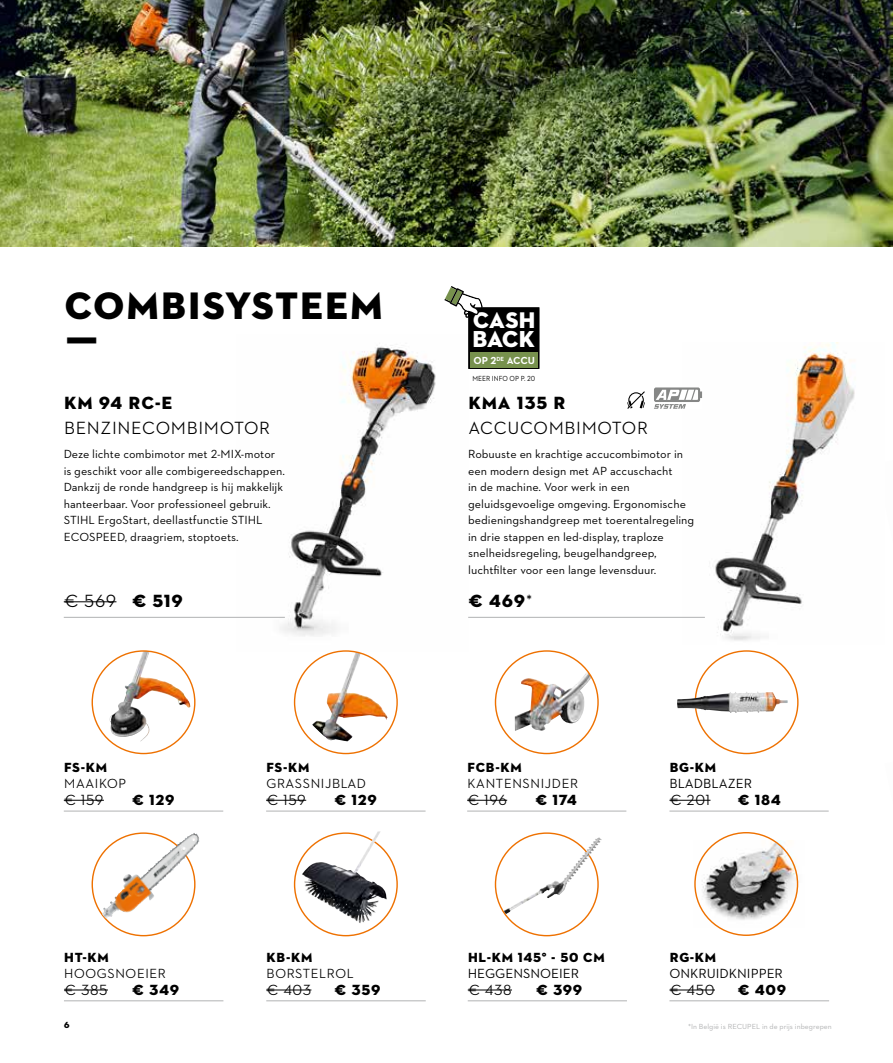
<style>
.page{position:relative;width:893px;height:1063px;background:#fff}
.page>*{position:absolute;margin:0;border:0;box-sizing:border-box;transform-origin:0 0}
.t1{font:39px/45px "STIHL Contraface Display Titling";color:#000}
.t2{font:23.55px "STIHL Contraface Display Titling";color:#fff}
.t3{font:23.1px "STIHL Contraface Display Titling";color:#fff}
.t4{font:500 18px "STIHL Contraface Display";color:#000}
.t5{font:18px "STIHL Contraface Display Titling";color:#000}
.t6{font:500 15px "STIHL Contraface Display";color:#000}
.t7{font:15px "STIHL Contraface Display Titling";color:#000}
.t8{font:500 13.5px "STIHL Contraface Display";color:#000}
.t9{font:13.5px "STIHL Contraface Display Titling";color:#000}
.t10{font:13.5px "STIHL Contraface Text";color:#000}
.t11{font:12px/16.5px "STIHL Contraface Text";color:#000}
.t12{font:700 10.35px "STIHL Contraface Text";letter-spacing:-.005em;color:#fff}
.t13{font:9px "STIHL Contraface Display Titling";color:#000}
.t14{font:7.5px "STIHL Contraface Text";color:#b1b2b3}
.t15{font:7.5px "STIHL Contraface Text";color:#000;scale:.9 1}
.s1{font-family:"STIHL Contraface Display Titling";font-weight:400}
.s2{font-family:"STIHL Contraface Display";font-weight:500}
</style>
<div class="page">
<img style="left:236px;top:345px;width:200px;height:307px">
<hr style="left:64px;top:617px;width:221px;height:1px;background:#b1b2b3">
<hr style="left:64px;top:601px;width:52px;height:1px;background:#000">
<hr style="left:468px;top:1000px;width:159px;height:1px;background:#b1b2b3">
<hr style="left:468px;top:990px;width:44px;height:1px;background:#000">
<img style="left:504px;top:837px;width:95px;height:77px">
<hr style="left:669px;top:1000px;width:160px;height:1px;background:#b1b2b3">
<hr style="left:669px;top:990px;width:46px;height:1px;background:#000">
<img style="left:694px;top:840px;width:105px;height:88px">
<img style="left:707px;top:843px;width:69px;height:49px">
<hr style="left:467px;top:811px;width:159px;height:1px;background:#b1b2b3">
<hr style="left:467px;top:800px;width:40px;height:1px;background:#000">
<img style="left:515px;top:671px;width:77px;height:60px">
<hr style="left:669px;top:811px;width:160px;height:1px;background:#b1b2b3">
<hr style="left:669px;top:800px;width:41px;height:1px;background:#000">
<img style="left:677px;top:691px;width:83px;height:22px">
<img style="left:312px;top:652px;width:76px;height:89px">
<hr style="left:266px;top:811px;width:160px;height:1px;background:#b1b2b3">
<hr style="left:266px;top:800px;width:40px;height:1px;background:#000">
<hr style="left:64px;top:811px;width:159px;height:1px;background:#b1b2b3">
<hr style="left:64px;top:800px;width:40px;height:1px;background:#000">
<img style="left:109px;top:651px;width:82px;height:91px">
<hr style="left:64px;top:1000px;width:159px;height:1px;background:#b1b2b3">
<hr style="left:64px;top:990px;width:44px;height:1px;background:#000">
<img style="left:102px;top:833px;width:92px;height:86px">
<hr style="left:266px;top:1000px;width:160px;height:1px;background:#b1b2b3">
<hr style="left:266px;top:990px;width:45px;height:1px;background:#000">
<img style="left:302px;top:832px;width:76px;height:68px">
<img style="left:683px;top:342px;width:172px;height:299px">
<hr style="left:468px;top:617px;width:237px;height:1px;background:#b1b2b3">
<svg style="left:627px;top:391px;width:18px;height:18px"></svg>
<svg style="left:654px;top:387px;width:48px;height:22px"></svg>
<div style="left:468px;top:307px;width:71px;height:62px;background:#77914d"></div>
<svg style="left:444px;top:286px;width:94px;height:81px"></svg>
<img style="left:0;top:0;width:893px;height:246px">
<h1 class="t1" style="left:64px;top:283px;width:321px">COMBISYSTEEM<br>Ƒ</h1>
<h3 class="t5" style="left:64px;top:391px;width:110px">KM 94 RC-E</h3>
<h3 class="t4" style="left:64px;top:418px;width:208px">BENZINECOMBIMOTOR</h3>
<p class="t11" style="left:64px;top:446px;width:223px">Deze lichte combimotor met 2-MIX-motor is geschikt voor alle combigereedschappen.<br>Dankzij de ronde handgreep is hij makkelijk hanteerbaar. Voor professioneel gebruik.<br>STIHL ErgoStart, deellastfunctie STIHL ECOSPEED, draagriem, stoptoets.</p>
<h3 class="t4" style="left:64px;top:591px;width:121px">€ 569 <span class="s1">€ 519</span></h3>
<p class="t9" style="left:64px;top:759px;width:45px">FS-KM</p>
<p class="t8" style="left:64px;top:776px;width:64px">MAAIKOP</p>
<p class="t6" style="left:64px;top:791px;width:42px">€ 159</p>
<p class="t7" style="left:132px;top:790px;width:44px">€ 129</p>
<p class="t9" style="left:64px;top:948px;width:47px">HT-KM</p>
<p class="t8" style="left:64px;top:966px;width:104px">HOOGSNOEIER</p>
<p class="t6" style="left:64px;top:981px;width:45px">€ 385</p>
<p class="t7" style="left:132px;top:980px;width:49px">€ 349</p>
<p class="t9" style="left:266px;top:759px;width:45px">FS-KM</p>
<p class="t8" style="left:266px;top:776px;width:102px">GRASSNIJBLAD</p>
<p class="t6" style="left:266px;top:791px;width:42px">€ 159</p>
<p class="t7" style="left:334px;top:790px;width:44px">€ 129</p>
<p class="t9" style="left:266px;top:948px;width:48px">KB-KM</p>
<p class="t8" style="left:266px;top:966px;width:89px">BORSTELROL</p>
<p class="t6" style="left:266px;top:981px;width:47px">€ 403</p>
<p class="t7" style="left:334px;top:980px;width:48px">€ 359</p>
<h3 class="t3" style="left:472px;top:305px;width:65px">CASH</h3>
<h2 class="t2" style="left:472px;top:324px;width:65px">BACK</h2>
<p class="t12" style="left:473px;top:353px;width:63px">OP 2<sup>DE</sup> ACCU</p>
<p class="t15" style="left:472px;top:373px;width:71px">MEER INFO OP P. 20</p>
<h3 class="t5" style="left:468px;top:391px;width:99px">KMA 135 R</h3>
<h3 class="t4" style="left:468px;top:418px;width:181px">ACCUCOMBIMOTOR</h3>
<p class="t11" style="left:468px;top:446px;width:228px">Robuuste en krachtige accucombimotor in een modern design met AP accuschacht<br>in de machine. Voor werk in een geluidsgevoelige omgeving. Ergonomische bedieningshandgreep met toerentalregeling in drie stappen en led-display, traploze snelheidsregeling, beugelhandgreep, luchtfilter voor een lange levensduur.</p>
<h3 class="t5" style="left:468px;top:589px;width:66px">€ 469<span class="s2">*</span></h3>
<p class="t9" style="left:467px;top:759px;width:56px">FCB-KM</p>
<p class="t8" style="left:467px;top:776px;width:113px">KANTENSNIJDER</p>
<p class="t6" style="left:467px;top:791px;width:42px">€ 196</p>
<p class="t7" style="left:535px;top:790px;width:44px">€ 174</p>
<p class="t9" style="left:468px;top:948px;width:139px">HL-KM 145° - 50 CM</p>
<p class="t10" style="left:468px;top:965px;width:113px">HEGGENSNOEIER</p>
<p class="t6" style="left:468px;top:981px;width:46px">€ 438</p>
<p class="t7" style="left:536px;top:980px;width:48px">€ 399</p>
<p class="t9" style="left:669px;top:759px;width:48px">BG-KM</p>
<p class="t10" style="left:669px;top:775px;width:84px">BLADBLAZER</p>
<p class="t6" style="left:669px;top:791px;width:43px">€ 201</p>
<p class="t7" style="left:737px;top:790px;width:45px">€ 184</p>
<p class="t9" style="left:669px;top:948px;width:49px">RG-KM</p>
<p class="t10" style="left:669px;top:965px;width:115px">ONKRUIDKNIPPER</p>
<p class="t6" style="left:669px;top:981px;width:47px">€ 450</p>
<p class="t7" style="left:737px;top:980px;width:51px">€ 409</p>
<p class="t13" style="left:64px;top:1019px;width:8px">6</p>
<p class="t14" style="left:688px;top:1021px;width:145px">*In België is RECUPEL in de prijs inbegrepen</p>
</div>
